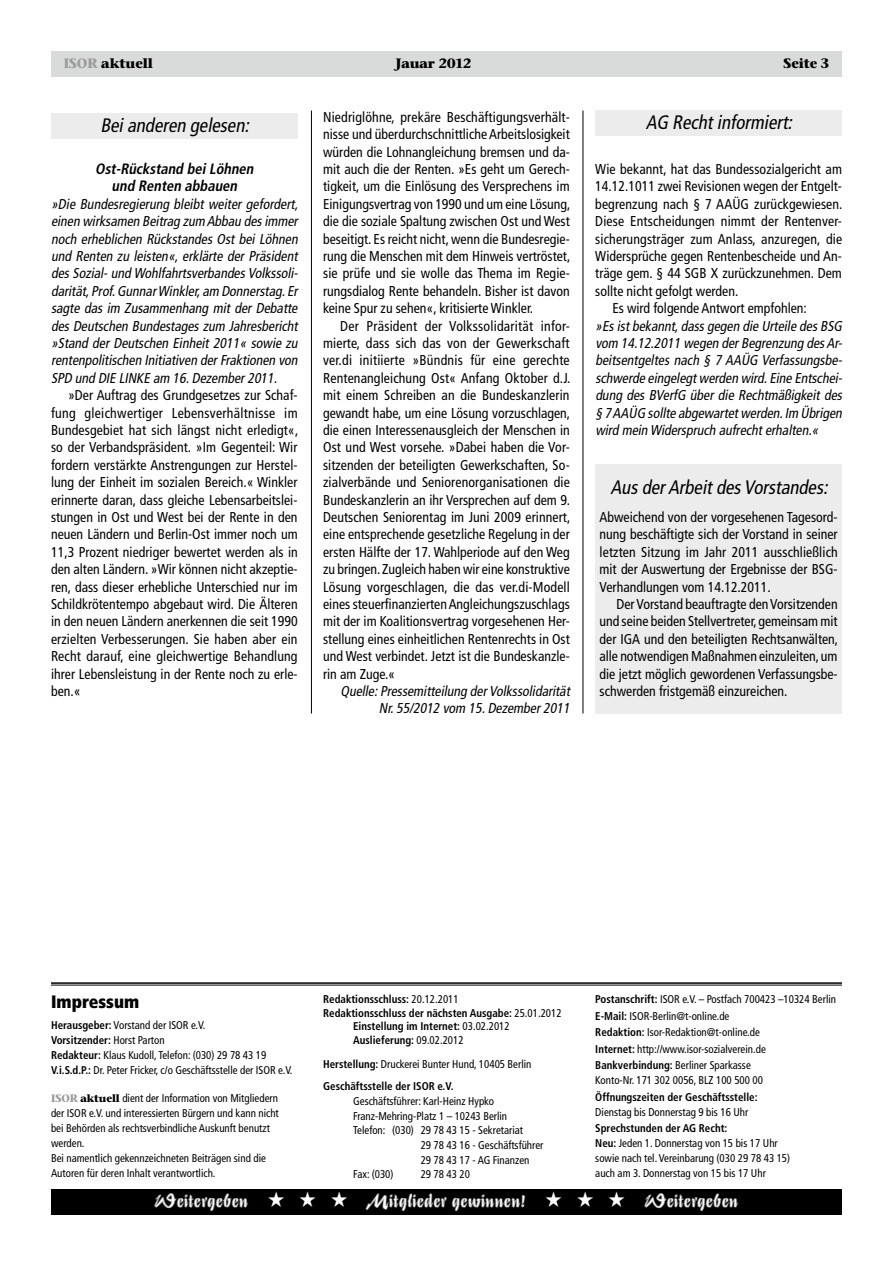
<style>
.page{position:relative;width:893px;height:1263px;background:#fff}
.page>*{position:absolute;margin:0;border:0;box-sizing:border-box;transform-origin:0 0}
.t1{font:21px "Stentor T In 1";color:#fff}
.t2{font:italic condensed 19.5px "Frutiger";color:#000}
.t3{font:900 condensed 18px "Frutiger";color:#000}
.t4{font:italic 700 condensed 15px/17.4px "Frutiger";color:#000;text-align:center}
.t5{font:condensed 14.25px/17.4px "Frutiger";color:#000;text-align:justify}
.t6{font:italic condensed 14.25px/17.4px "Frutiger";color:#000;text-align:justify}
.t7{font:700 14.25px "Stone Serif";color:#000}
.t8{font:condensed 11.25px/15px "Frutiger";color:#000}
.t9{font:700 condensed 11.25px/22.5px "Frutiger";color:#000}
.s1{color:#9c9c9d}
.s2{font-weight:700}
.s3{font-family:"Stone Serif";font-weight:700;font-stretch:normal;color:#9c9c9d}
.s4{font-family:"Stone Serif";font-weight:700;font-stretch:normal}
.s5{font-weight:400}
.s6{font-family:"European Pi One"}
</style>
<div class="page">
<div style="left:51px;top:51px;width:791px;height:26px;background:#d9dada"></div>
<hr style="left:51px;top:982px;width:791px;height:2px;background:#000">
<hr style="left:51px;top:985px;width:791px;height:1px;background:#000">
<div style="left:51px;top:1189px;width:791px;height:25px;background:#000"></div>
<hr style="left:583px;top:111px;width:1px;height:602px;background:#000">
<hr style="left:311px;top:111px;width:1px;height:602px;background:#000">
<div style="left:595px;top:464px;width:247px;height:249px;background:#ececec"></div>
<div style="left:51px;top:113px;width:247px;height:25px;background:#ececec"></div>
<div style="left:595px;top:111px;width:247px;height:25px;background:#ececec"></div>
<p class="t7" style="left:64px;top:54px;width:91px"><span class="s1">ISOR</span> aktuell</p>
<p class="t7" style="left:396px;top:54px;width:77px">Jauar 2012</p>
<p class="t7" style="left:783px;top:54px;width:47px">Seite 3</p>
<h2 class="t2" style="left:100px;top:113px;width:154px">Beianderen gelesen:</h2>
<p class="t4" style="left:95px;top:160px;width:163px">Ost-Rückstand beiLöhnen und Renten abbauen</p>
<p class="t6" style="left:51px;top:195px;width:251px">»Die Bundesregierung bleibt weiter gefordert, einen wirksamen Beitrag zum Abbau desimmer noch erheblichen Rückstandes Ost bei Löhnen und Renten zu leisten«, erklärte der Präsident desSozial-und WohlfahrtsverbandesVolkssoli&shy;darität,Prof.GunnarWinkler,am Donnerstag.Er sagte das im Zusammenhang mit der Debatte des Deutschen Bundestages zum Jahresbericht »Stand der Deutschen Einheit 2011« sowie zu rentenpolitischen Initiativen derFraktionen von SPD und DIE LINKE am 16.Dezember2011.</p>
<p class="t5" style="left:51px;top:387px;width:249px;text-indent:17px">»Der Auftrag des Grundgesetzes zur Schaf&shy;fung gleichwertiger Lebensverhältnisse im Bundesgebiet hat sich längst nicht erledigt«, so der Verbandspräsident. »Im Gegenteil: Wir fordern verstärkte Anstrengungen zur Herstel&shy;lung der Einheit im sozialen Bereich.« Winkler erinnerte daran, dass gleiche Lebensarbeitslei&shy;stungen in Ost und West bei der Rente in den neuen Ländern und Berlin-Ost immer noch um 11,3 Prozent niedriger bewertet werden als in den alten Ländern. »Wir können nicht akzeptie&shy;ren, dass dieser erhebliche Unterschied nur im Schildkrötentempo abgebaut wird. Die Älteren in den neuen Ländern anerkennen die seit 1990 erzielten Verbesserungen. Sie haben aber ein Recht darauf, eine gleichwertige Behandlung ihrer Lebensleistung in der Rente noch zu erle&shy;ben.«</p>
<p class="t5" style="left:323px;top:108px;width:249px">Niedriglöhne, prekäre Beschäftigungsverhält&shy;nisse und überdurchschnittliche Arbeitslosigkeit würden die Lohnangleichung bremsen und da&shy;mit auch die der Renten. »Es geht um Gerech&shy;tigkeit, um die Einlösung des Versprechens im Einigungsvertrag von 1990 und um eine Lösung, die die soziale Spaltung zwischen Ost und West beseitigt. Es reicht nicht, wenn die Bundesregie&shy;rung die Menschen mit dem Hinweis vertröstet, sie prüfe und sie wolle das Thema im Regie&shy;rungsdialog Rente behandeln. Bisher ist davon keine Spur zu sehen«, kritisierte Winkler.</p>
<p class="t5" style="left:323px;top:317px;width:249px;text-indent:17px">Der Präsident der Volkssolidarität infor&shy;mierte, dass sich das von der Gewerkschaft ver.di initiierte »Bündnis für eine gerechte Rentenangleichung Ost« Anfang Oktober d.J. mit einem Schreiben an die Bundeskanzlerin gewandt habe, um eine Lösung vorzuschlagen, die einen Interessenausgleich der Menschen in Ost und West vorsehe. »Dabei haben die Vor&shy;sitzenden der beteiligten Gewerkschaften, So&shy;zialverbände und Seniorenorganisationen die Bundeskanzlerin an ihr Versprechen auf dem 9.<br>Deutschen Seniorentag im Juni 2009 erinnert, eine entsprechende gesetzliche Regelung in der ersten Hälfte der 17. Wahlperiode auf den Weg zu bringen. Zugleich haben wir eine konstruktive Lösung vorgeschlagen, die das ver.di-Modell eines steuerfinanzierten Angleichungszuschlags mit der im Koalitionsvertrag vorgesehenen Her&shy;stellung eines einheitlichen Rentenrechts in Ost und West verbindet. Jetzt ist die Bundeskanzle&shy;rin am Zuge.«</p>
<p class="t6" style="left:341px;top:682px;width:234px;text-align:right">Quelle:Pressemitteilung derVolkssolidarität<br>Nr.55/2012 vom 15.Dezember2011</p>
<h2 class="t2" style="left:646px;top:111px;width:152px">AG Rechtinformiert:</h2>
<p class="t5" style="left:595px;top:160px;width:248px">Wie bekannt, hat das Bundessozialgericht am</p>
<p class="t5" style="left:595px;top:178px;width:248px">14.12.1011 zwei Revisionen wegen der Entgelt-</p>
<p class="t5" style="left:595px;top:195px;width:249px">begrenzung nach § 7 AAÜG zurückgewiesen.</p>
<p class="t5" style="left:595px;top:213px;width:248px">Diese Entscheidungen nimmt der Rentenver-</p>
<p class="t5" style="left:595px;top:230px;width:248px">sicherungsträger zum Anlass, anzuregen, die</p>
<p class="t5" style="left:595px;top:247px;width:248px">Widersprüche gegen Rentenbescheide und An-</p>
<p class="t5" style="left:595px;top:265px;width:248px">träge gem. § 44 SGB X zurückzunehmen. Dem</p>
<p class="t5" style="left:595px;top:282px;width:145px">sollte nicht gefolgt werden.</p>
<p class="t5" style="left:612px;top:300px;width:196px">Es wird folgende Antwort empfohlen:</p>
<p class="t6" style="left:595px;top:317px;width:251px">»Esistbekannt,dassgegen die Urteile desBSG vom 14.12.2011 wegen derBegrenzung desAr&shy;beitsentgeltes nach § 7 AAÜG Verfassungsbe&shy;schwerde eingelegtwerden wird.Eine Entschei&shy;dung des BVerfG über die Rechtmäßigkeit des § 7 AAÜG sollte abgewartetwerden.Im Übrigen wird mein Widerspruch aufrechterhalten.«</p>
<h2 class="t2" style="left:610px;top:476px;width:223px">AusderArbeitdesVorstandes:</h2>
<p class="t5" style="left:600px;top:508px;width:240px">Abweichend von der vorgesehenen Tagesord&shy;nung beschäftigte sich der Vorstand in seiner letzten Sitzung im Jahr 2011 ausschließlich mit der Auswertung der Ergebnisse der BSG-Verhandlungen vom 14.12.2011.</p>
<p class="t5" style="left:600px;top:595px;width:240px;text-indent:17px">Der Vorstand beauftragte den Vorsitzenden und seine beiden Stellvertreter, gemeinsam mit der IGA und den beteiligten Rechtsanwälten, alle notwendigen Maßnahmen einzuleiten, um die jetzt möglich gewordenen Verfassungsbe&shy;schwerden fristgemäß einzureichen.</p>
<p class="t3" style="left:51px;top:990px;width:90px">Impressum</p>
<p class="t8" style="left:51px;top:1017px;width:243px"><span class="s2">Herausgeber:</span> Vorstand der ISOR e.V.<br><span class="s2">Vorsitzender:</span> Horst Parton<br><span class="s2">Redakteur:</span> Klaus Kudoll, Telefon: (030) 29 78 43 19<br><span class="s2">V.i.S.d.P.:</span> Dr. Peter Fricker, c/o Geschäftsstelle der ISOR e.V.</p>
<p class="t8" style="left:51px;top:1090px;width:229px"><span class="s3">ISOR</span> <span class="s4">aktuell</span> dient der Information von Mitgliedern der ISOR e.V. und interessierten Bürgern und kann nicht bei Behörden als rechtsverbindliche Auskunft benutzt werden.<br>Bei namentlich gekennzeichneten Beiträgen sind die Autoren für deren Inhalt verantwortlich.</p>
<p class="t9" style="left:323px;top:988px;width:137px">Redaktionsschluss: <span class="s5">20.12.2011</span></p>
<p class="t9" style="left:323px;top:1002px;width:240px">Redaktionsschluss der nächsten Ausgabe: <span class="s5">25.01.2012</span></p>
<p class="t9" style="left:353px;top:1015px;width:158px">Einstellung im Internet: <span class="s5">03.02.2012</span></p>
<p class="t9" style="left:353px;top:1029px;width:112px">Auslieferung: <span class="s5">09.02.2012</span></p>
<p class="t9" style="left:323px;top:1053px;width:210px">Herstellung: <span class="s5">Druckerei Bunter Hund, 10405 Berlin<br></span>Geschäftsstelle der ISOR e.V.</p>
<p class="t8" style="left:353px;top:1094px;width:142px">Geschäftsführer: Karl-Heinz Hypko</p>
<p class="t8" style="left:353px;top:1108px;width:156px">Franz-Mehring-Platz 1 – 10243 Berlin</p>
<p class="t8" style="left:353px;top:1123px;width:171px">Telefon: (030) 29 78 43 15 - Sekretariat</p>
<p class="t8" style="left:421px;top:1137px;width:124px">29 78 43 16 - Geschäftsführer</p>
<p class="t8" style="left:421px;top:1152px;width:110px">29 78 43 17 - AG Finanzen</p>
<p class="t8" style="left:353px;top:1167px;width:42px">Fax: (030)</p>
<p class="t8" style="left:421px;top:1167px;width:51px">29 78 43 20</p>
<p class="t8" style="left:595px;top:991px;width:242px;line-height:16.5px"><span class="s2">Postanschrift:</span> ISOR e.V. – Postfach 700423 –10324 Berlin <span class="s2">E-Mail:</span> ISOR-Berlin@t-online.de<br><span class="s2">Redaktion:</span> Isor-Redaktion@t-online.de<br><span class="s2">Internet:</span> http://www.isor-sozialverein.de <span class="s2">Bankverbindung:</span> Berliner Sparkasse</p>
<p class="t8" style="left:595px;top:1073px;width:169px">Konto-Nr. 171 302 0056, BLZ 100 500 00</p>
<p class="t9" style="left:595px;top:1086px;width:164px">Öffnungszeiten der Geschäftsstelle:</p>
<p class="t8" style="left:595px;top:1104px;width:155px">Dienstag bis Donnerstag 9 bis 16 Uhr</p>
<p class="t8" style="left:595px;top:1121px;width:196px"><span class="s2">Sprechstunden der AG Recht:<br>Neu:</span> Jeden 1. Donnerstag von 15 bis 17 Uhr sowie nach tel. Vereinbarung (030 29 78 43 15) auch am 3. Donnerstag von 15 bis 17 Uhr</p>
<h1 class="t1" style="left:155px;top:1189px;width:585px">Weitergeben <span class="s6">( ( (</span> Mitglieder gewinnen! <span class="s6">( ( (</span> Weitergeben</h1>
</div>
